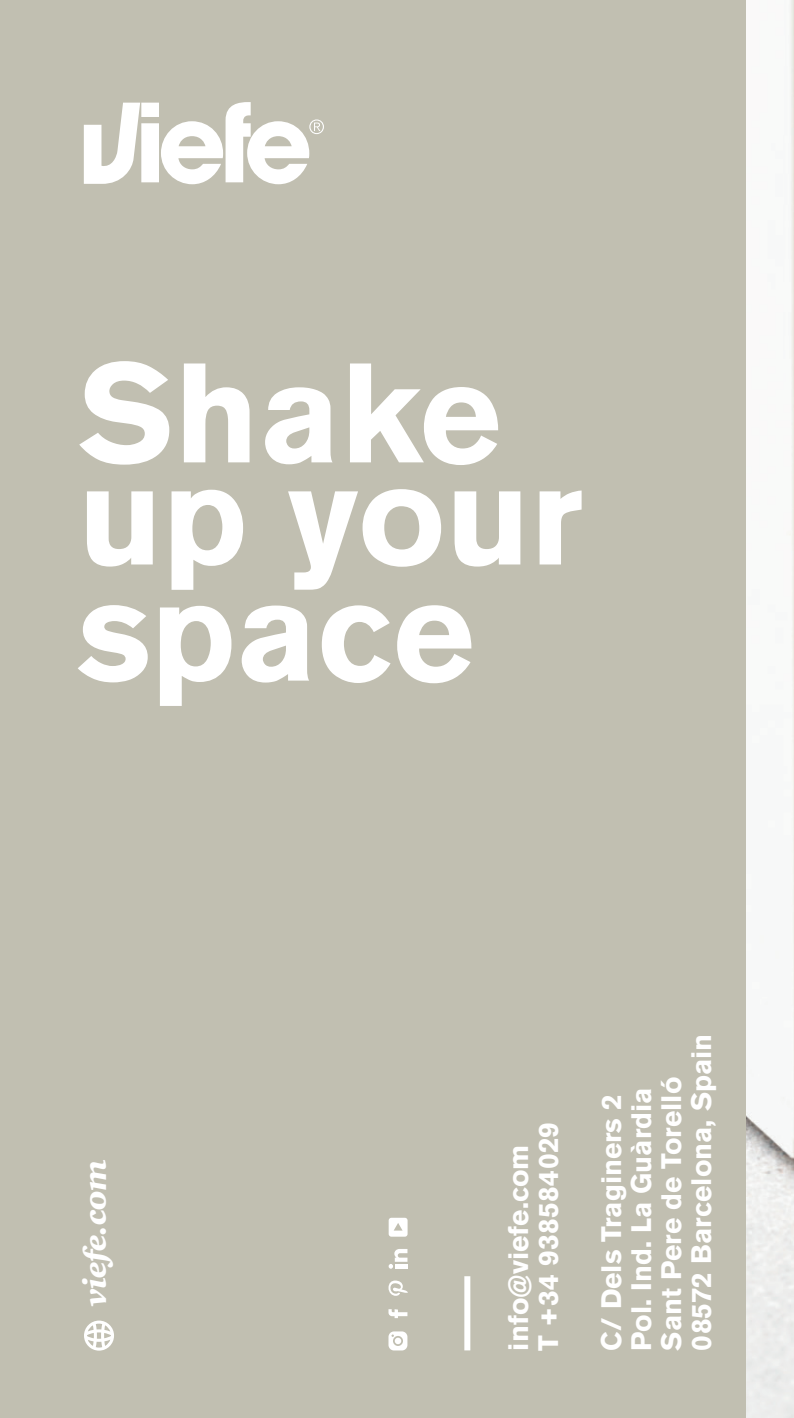
<style>
.page{position:relative;width:794px;height:1418px;background:#fff}
.page>*{position:absolute;margin:0;border:0;box-sizing:border-box;transform-origin:0 0}
.t1{font:700 140px/102px "Akzidenz Grotesk Pro";color:#fff}
.t2{font:italic 900 32px "Charter";letter-spacing:-.02em;color:#fff}
.t3{font:700 28px/30px "Akzidenz Grotesk Pro";color:#fff}
</style>
<div class="page">
<div style="left:0;top:0;width:794px;height:1417px;background:#c1bfb1"></div>
<svg style="left:388px;top:1309px;width:19px;height:9px"></svg>
<svg style="left:388px;top:1331px;width:19px;height:19px"></svg>
<svg style="left:388px;top:1280px;width:20px;height:15px"></svg>
<svg style="left:388px;top:1249px;width:19px;height:19px"></svg>
<svg style="left:389px;top:1217px;width:18px;height:19px"></svg>
<svg style="left:84px;top:1320px;width:30px;height:30px"></svg>
<div style="left:464px;top:1276px;width:6px;height:74px;background:#fff"></div>
<svg style="left:84px;top:102px;width:240px;height:82px"></svg>
<img style="left:747px;top:0;width:47px;height:1417px">
<h1 class="t1" style="left:78px;top:361px;width:506px">Shake up your</h1>
<h1 class="t1" style="left:78px;top:579px;width:398px">space</h1>
<p class="t2" style="left:75px;top:1306px;width:149px;rotate:-90deg">viefe.com</p>
<p class="t3" style="left:503px;top:1350px;width:230px;rotate:-90deg">info@viefe.com<br>T +34 938584029</p>
<p class="t3" style="left:596px;top:1350px;width:318px;rotate:-90deg">C/ Dels Traginers 2<br>Pol. Ind. La Guàrdia<br>Sant Pere de Torelló<br>08572 Barcelona, Spain</p>
</div>
